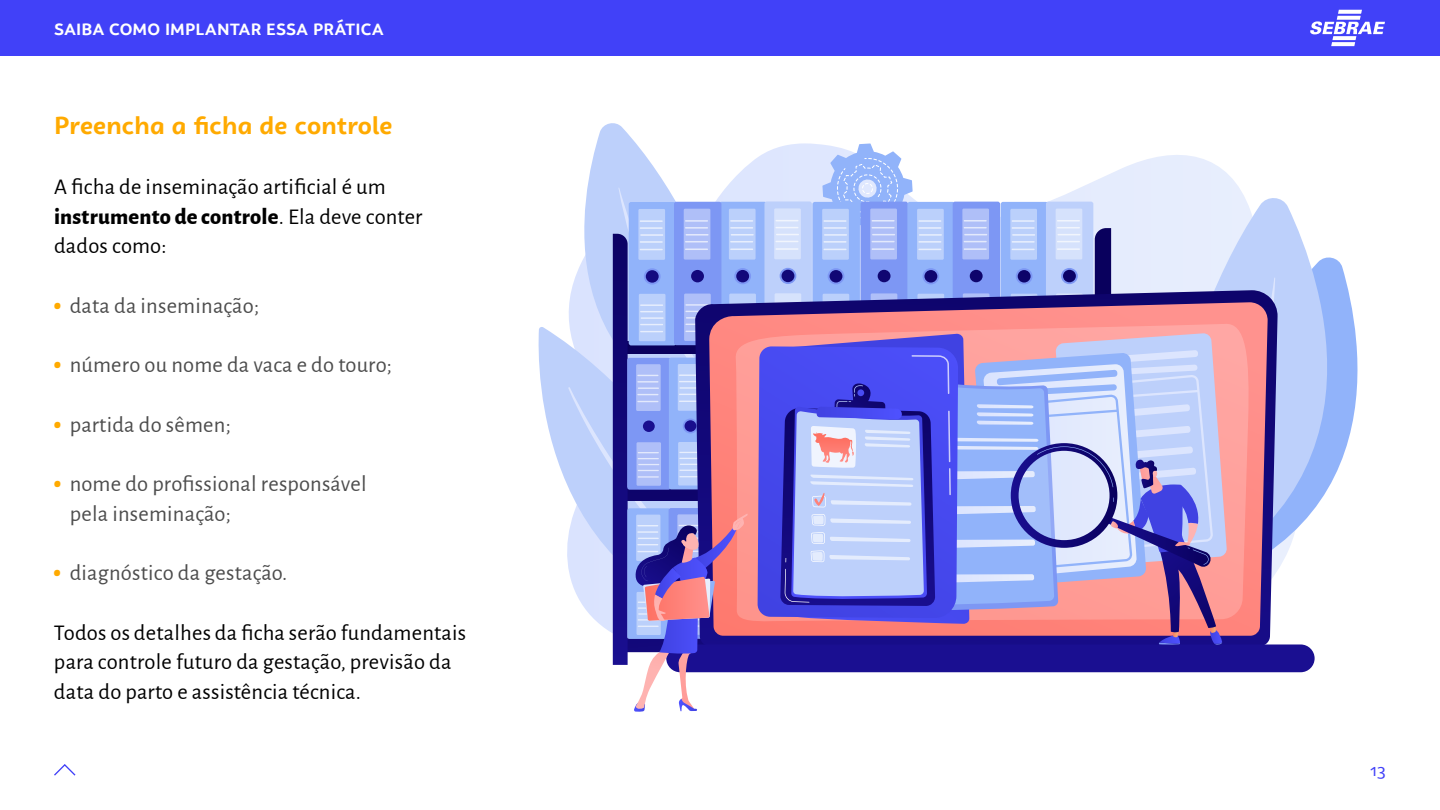
<style>
.page{position:relative;width:1440px;height:810px;background:#fff}
.page>*{position:absolute;margin:0;border:0;box-sizing:border-box;transform-origin:0 0}
.t1{font:700 24.75px "Campuni";letter-spacing:.01em;color:#fa0}
.t2{font:22.5px/29.7px "Alegreya Sans";letter-spacing:.01em;color:#000}
.t3{font:22.5px/29.7px "Alegreya Sans";letter-spacing:.01em;color:#4d4d4d}
.t4{font:700 16.5px "Campuni";letter-spacing:.01em;color:#fff}
.t5{font:16.5px "Campuni";color:#4141f8}
.s1{font-weight:800}
.s2{font-weight:900;color:#fa0}
</style>
<div class="page">
<div style="left:0;top:0;width:1440px;height:56px;background:#4141f8"></div>
<svg style="left:54px;top:764px;width:22px;height:12px"></svg>
<svg style="left:1310px;top:10px;width:75px;height:36px"></svg>
<svg style="left:538px;top:327px;width:75px;height:308px"></svg>
<svg style="left:568px;top:435px;width:45px;height:192px;background:#d0dcfc"></svg>
<svg style="left:541px;top:123px;width:95px;height:312px"></svg>
<svg style="left:1324px;top:257px;width:34px;height:238px;fill:#91b3fa"></svg>
<svg style="left:613px;top:143px;width:711px;height:569px"></svg>
<p class="t4" style="left:54px;top:18px;width:332px">SAIBA COMO IMPLANTAR ESSA PRÁTICA</p>
<p class="t1" style="left:54px;top:110px;width:340px">Preencha a ficha de controle</p>
<p class="t2" style="left:54px;top:171px;width:370px">A ficha de inseminação artificial é um <span class="s1">instrumento de controle</span>. Ela deve conter dados como:</p>
<p class="t3" style="left:54px;top:290px;width:207px"><span class="s2">ۨ</span> data da inseminação;</p>
<p class="t3" style="left:54px;top:349px;width:340px"><span class="s2">ۨ</span> número ou nome da vaca e do touro;</p>
<p class="t3" style="left:54px;top:408px;width:178px"><span class="s2">ۨ</span> partida do sêmen;</p>
<p class="t3" style="left:70px;top:468px;width:298px;text-indent:-16px"><span class="s2">ۨ</span> nome do profissional responsável pela inseminação;</p>
<p class="t3" style="left:54px;top:557px;width:235px"><span class="s2">ۨ</span> diagnóstico da gestação.</p>
<p class="t2" style="left:54px;top:616px;width:414px">Todos os detalhes da ficha serão fundamentais para controle futuro da gestação, previsão da data do parto e assistência técnica.</p>
<p class="t5" style="left:1370px;top:760px;width:17px">13</p>
</div>
